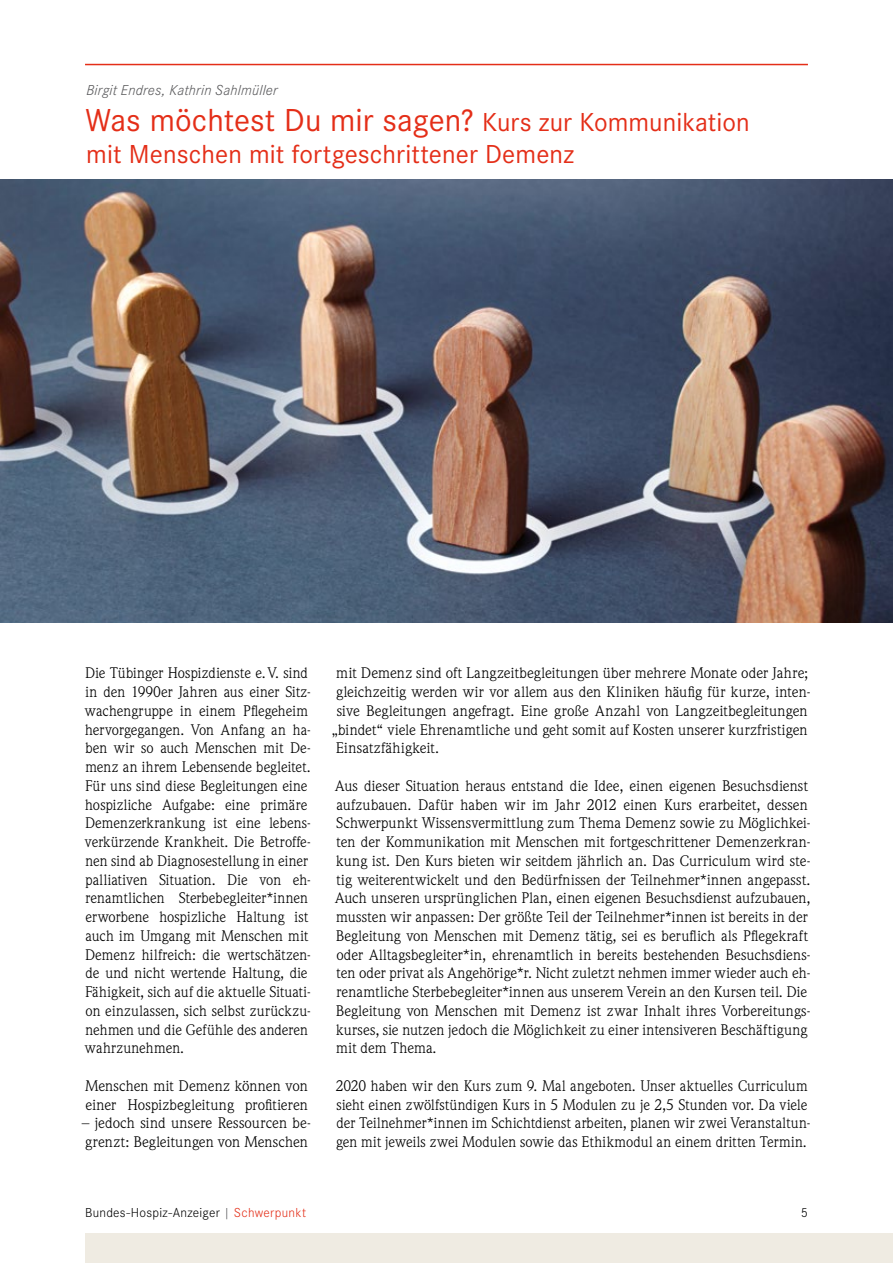
<style>
.page{position:relative;width:893px;height:1263px;background:#fff}
.page>*{position:absolute;margin:0;border:0;box-sizing:border-box;transform-origin:0 0}
.t1{font:33px "Corporate S Pro";color:#e42e18}
.t2{font:27px "Corporate S Pro";letter-spacing:.005em;color:#e42e18}
.t3{font:15px/18.8px "Weidemann Std";letter-spacing:.005em;color:#000}
.t4{font:italic 300 15px "Corporate S Pro";letter-spacing:.015em;color:#58585a}
.t5{font:300 13.5px "Corporate S Pro";letter-spacing:.02em;color:#000}
.s1{font-size:27px}
.s2{color:#58585a}
.s3{color:#e42e18}
</style>
<div class="page">
<div style="left:85px;top:1233px;width:808px;height:30px;background:#efebe2"></div>
<hr style="left:85px;top:64px;width:723px;height:1px;background:#e42e18">
<img style="left:0;top:180px;width:893px;height:442px">
<p class="t4" style="left:86px;top:80px;width:193px">Birgit Endres, Kathrin Sahlmüller</p>
<h1 class="t1" style="left:85px;top:96px;width:666px">Was möchtest Du mir sagen? <span class="s1">Kurs zur Kommunikation</span></h1>
<h2 class="t2" style="left:86px;top:135px;width:489px">mit Menschen mit fortgeschrittener Demenz</h2>
<p class="t3" style="left:85px;top:664px;width:227px">Die Tübinger Hospizdienste e.V. sind in den 1990er Jahren aus einer Sitz&shy;wachengruppe in einem Pflegeheim hervorgegangen. Von Anfang an ha&shy;ben wir so auch Menschen mit De&shy;menz an ihrem Lebensende begleitet.<br>Für uns sind diese Begleitungen eine hospizliche Aufgabe: eine primäre Demenzerkrankung ist eine lebens&shy;verkürzende Krankheit. Die Betroffe&shy;nen sind ab Diagnosestellung in einer palliativen Situation. Die von eh&shy;renamtlichen Sterbebegleiter*innen erworbene hospizliche Haltung ist auch im Umgang mit Menschen mit Demenz hilfreich: die wertschätzen&shy;de und nicht wertende Haltung, die Fähigkeit, sich auf die aktuelle Situati&shy;on einzulassen, sich selbst zurückzu&shy;nehmen und die Gefühle des anderen wahrzunehmen.</p>
<p class="t3" style="left:85px;top:1076px;width:224px">Menschen mit Demenz können von einer Hospizbegleitung profitieren</p>
<p class="t3" style="left:82px;top:1114px;width:231px">– jedoch sind unsere Ressourcen be&shy;grenzt: Begleitungen von Menschen</p>
<p class="t3" style="left:336px;top:664px;width:473px">mit Demenz sind oft Langzeitbegleitungen über mehrere Monate oder Jahre;</p>
<p class="t3" style="left:336px;top:682px;width:476px">gleichzeitig werden wir vor allem aus den Kliniken häufig für kurze, inten-</p>
<p class="t3" style="left:337px;top:701px;width:472px">sive Begleitungen angefragt. Eine große Anzahl von Langzeitbegleitungen</p>
<p class="t3" style="left:331px;top:720px;width:478px">„bindet“ viele Ehrenamtliche und geht somit auf Kosten unserer kurzfristigen</p>
<p class="t3" style="left:336px;top:739px;width:105px">Einsatzfähigkeit.</p>
<p class="t3" style="left:335px;top:776px;width:477px">Aus dieser Situation heraus entstand die Idee, einen eigenen Besuchsdienst aufzubauen. Dafür haben wir im Jahr 2012 einen Kurs erarbeitet, dessen Schwerpunkt Wissensvermittlung zum Thema Demenz sowie zu Möglichkei&shy;ten der Kommunikation mit Menschen mit fortgeschrittener Demenzerkran&shy;kung ist. Den Kurs bieten wir seitdem jährlich an. Das Curriculum wird ste&shy;tig weiterentwickelt und den Bedürfnissen der Teilnehmer*innen angepasst.<br>Auch unseren ursprünglichen Plan, einen eigenen Besuchsdienst aufzubauen, mussten wir anpassen: Der größte Teil der Teilnehmer*innen ist bereits in der Begleitung von Menschen mit Demenz tätig, sei es beruflich als Pflegekraft oder Alltagsbegleiter*in, ehrenamtlich in bereits bestehenden Besuchsdiens&shy;ten oder privat als Angehörige*r. Nicht zuletzt nehmen immer wieder auch eh&shy;renamtliche Sterbebegleiter*innen aus unserem Verein an den Kursen teil. Die Begleitung von Menschen mit Demenz ist zwar Inhalt ihres Vorbereitungs&shy;kurses, sie nutzen jedoch die Möglichkeit zu einer intensiveren Beschäftigung mit dem Thema.</p>
<p class="t3" style="left:336px;top:1076px;width:476px">2020 haben wir den Kurs zum 9. Mal angeboten. Unser aktuelles Curriculum sieht einen zwölfstündigen Kurs in 5 Modulen zu je 2,5 Stunden vor. Da viele der Teilnehmer*innen im Schichtdienst arbeiten, planen wir zwei Veranstaltun&shy;gen mit jeweils zwei Modulen sowie das Ethikmodul an einem dritten Termin.</p>
<p class="t5" style="left:85px;top:1203px;width:223px">Bundes-Hospiz-Anzeiger <span class="s2">|</span> <span class="s3">Schwerpunkt</span></p>
<p class="t5" style="left:801px;top:1203px;width:9px">5</p>
</div>
